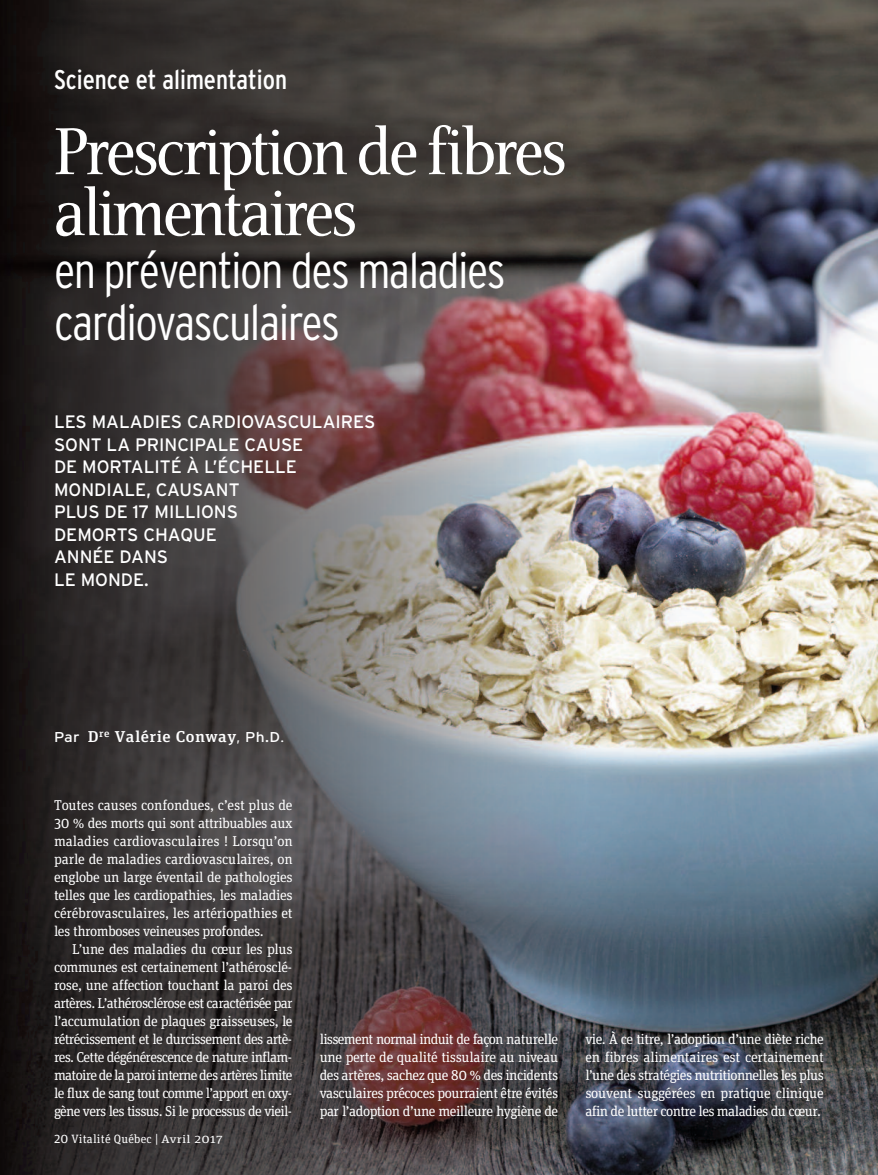
<style>
.page{position:relative;width:878px;height:1175px;background:#fff}
.page>*{position:absolute;margin:0;border:0;box-sizing:border-box;transform-origin:0 0}
.t1{font:66.45px/60.9px "Veritas";letter-spacing:-.03em;color:#fff}
.t2{font:300 condensed 49.95px/52.7px "Interstate";letter-spacing:-.03em;color:#fff}
.t3{font:condensed 27px "Interstate";color:#fff}
.t4{font:18px/22.5px "Interstate";color:#fff}
.t5{font:500 15.75px "Unit Slab OT";letter-spacing:.025em;color:#fff;scale:1.1 1}
.t6{font:14.25px/18px "Unit Slab OT";letter-spacing:-.035em;color:#fff;text-align:justify}
.t7{font:12px "Unit Slab OT";letter-spacing:.015em;color:#fff}
.s1{font-family:"Interstate";font-weight:400;font-size:14.25px}
.s2{font-family:"Interstate";font-weight:300;font-size:14.25px}
.s3{font-size:12.75px}
.s4{font-size:11.25px}
</style>
<div class="page">
<img style="left:585px;top:0;width:293px;height:1174px">
<img style="left:0;top:0;width:585px;height:1174px">
<h3 class="t3" style="left:54px;top:64px;width:234px">Science et alimentation</h3>
<h1 class="t1" style="left:54px;top:128px;width:514px">Prescription de fibres alimentaires</h1>
<h2 class="t2" style="left:54px;top:244px;width:453px">en prévention des maladies cardiovasculaires</h2>
<p class="t4" style="left:54px;top:411px;width:323px">LES MALADIES CARDIOVASCULAIRES<br>SONT LA PRINCIPALE CAUSE<br>DE MORTALITÉ À L’ÉCHELLE<br>MONDIALE, CAUSANT<br>PLUS DE 17 MILLIONS<br>DEMORTS CHAQUE<br>ANNÉE DANS<br>LE MONDE.</p>
<p class="t5" style="left:54px;top:731px;width:211px"><span class="s1">Par</span> D<sup>re</sup> Valérie Conway<span class="s2">,</span> <span class="s1">Ph.D</span><span class="s2">.</span></p>
<p class="t6" style="left:54px;top:798px;width:240px">Toutes causes confondues, c’est plus de 30 % des morts qui sont attribuables aux maladies cardiovasculaires ! Lorsqu’on parle de maladies cardiovasculaires, on englobe un large éventail de pathologies telles que les cardiopathies, les maladies cérébrovasculaires, les artériopathies et les thromboses veineuses profondes.</p>
<p class="t6" style="left:54px;top:942px;width:240px;text-indent:18px">L’une des maladies du cœur les plus communes est certainement l’athérosclé&shy;rose, une affection touchant la paroi des artères. L’athérosclérose est caractérisée par l’accumulation de plaques graisseuses, le rétrécissement et le durcissement des artè&shy;res. Cette dégénérescence de nature inflam&shy;matoire de la paroi interne des artères limite le flux de sang tout comme l’apport en oxy&shy;gène vers les tissus. Si le processus de vieil-</p>
<p class="t7" style="left:54px;top:1134px;width:170px"><span class="s3">20</span> Vitalité Québec | <span class="s4">Avril 2017</span></p>
<p class="t6" style="left:319px;top:1032px;width:240px">lissement normal induit de façon naturelle une perte de qualité tissulaire au niveau des artères, sachez que 80 % des incidents vasculaires précoces pourraient être évités par l’adoption d’une meilleure hygiène de</p>
<p class="t6" style="left:585px;top:1032px;width:240px">vie. À ce titre, l’adoption d’une diète riche en fibres alimentaires est certainement l’une des stratégies nutritionnelles les plus souvent suggérées en pratique clinique afin de lutter contre les maladies du cœur.</p>
</div>
